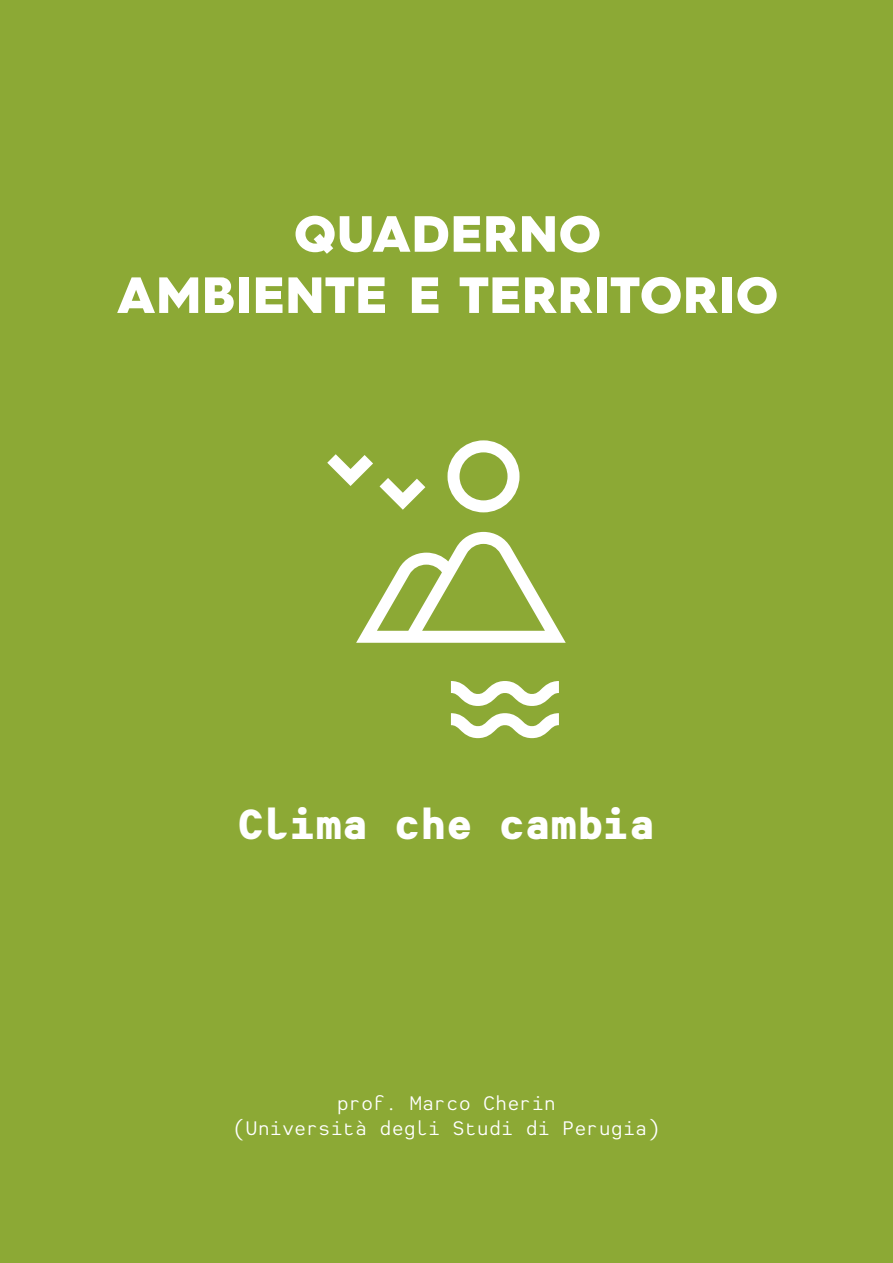
<style>
.page{position:relative;width:893px;height:1263px;background:#8ca935}
.page>*{position:absolute;margin:0;border:0;box-sizing:border-box;transform-origin:0 0}
.t1{font:900 51px "Hurme Geometric Sans 4";letter-spacing:.02em;color:#fff}
.t2{font:800 45px "Heimat Mono";color:#fff}
.t3{font:21px "Heimat Mono";color:#fff}
</style>
<div class="page">
<svg style="left:447px;top:440px;width:72px;height:72px"></svg>
<svg style="left:451px;top:681px;width:108px;height:25px"></svg>
<svg style="left:451px;top:713px;width:108px;height:25px"></svg>
<svg style="left:327px;top:454px;width:46px;height:32px"></svg>
<svg style="left:380px;top:478px;width:45px;height:32px"></svg>
<svg style="left:356px;top:532px;width:210px;height:111px"></svg>
<p class="t1" style="left:294px;top:198px;width:309px">QUADERNO</p>
<p class="t1" style="left:117px;top:259px;width:663px">AMBIENTE E TERRITORIO</p>
<p class="t2" style="left:238px;top:794px;width:419px">Clima che cambia</p>
<p class="t3" style="left:337px;top:1090px;width:221px">prof. Marco Cherin</p>
<p class="t3" style="left:233px;top:1115px;width:428px">(Università degli Studi di Perugia)</p>
</div>
